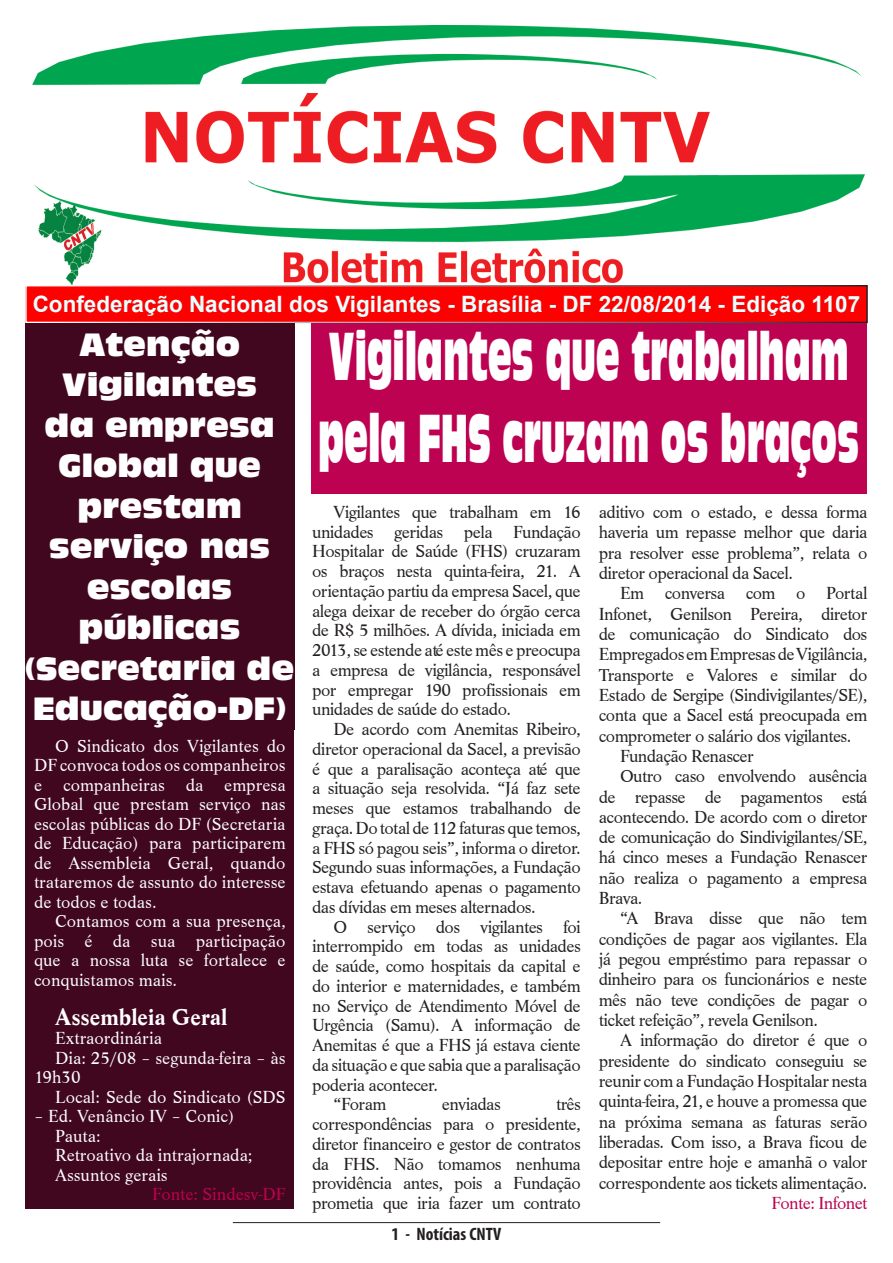
<style>
.page{position:relative;width:893px;height:1263px;background:#fff}
.page>*{position:absolute;margin:0;border:0;box-sizing:border-box;transform-origin:0 0}
.t1{font:63px/82.5px "Antique Olive Compact";color:#fff;scale:.5 1}
.t2{font:30px/40.5px "Antique Olive Compact";color:#fff;text-align:center}
.t3{font:700 24px "Life T";color:#fff}
.t4{font:700 22.5px "Arial";color:#e3ffff}
.t5{font:18px/19.8px "Life T";letter-spacing:-.03em;color:#231f20;text-align:justify}
.t6{font:18px/19.5px "Life T";color:#fff;text-align:justify}
.t7{font:18px "Life T";color:#bc0250}
.Rodapé___À_esquerda{font:700 condensed 18px "Myriad Pro";color:#231f20}
.t8{font:18px "Life T";letter-spacing:-.025em;color:#bc0250}
</style>
<div class="page">
<hr style="left:233px;top:1222px;width:427px;height:1px;background:#231f20">
<div style="left:26px;top:286px;width:841px;height:36px;background:#f00"></div>
<div style="left:311px;top:323px;width:555px;height:171px;background:#bc0250"></div>
<div style="left:25px;top:323px;width:269px;height:406px;background:#41071e"></div>
<div style="left:26px;top:729px;width:268px;height:480px;background:#41071e"></div>
<img style="left:32px;top:26px;width:833px;height:259px">
<p class="t4" style="left:33px;top:289px;width:829px">Confederação Nacional dos Vigilantes - Brasília - DF 22/08/2014 - Edição 1107</p>
<p class="t2" style="left:25px;top:324px;width:271px">Atenção<br>Vigilantes<br>da empresa<br>Global que prestam serviço nas escolas públicas (Secretaria de<br>Educação-DF)</p>
<p class="t6" style="left:34px;top:736px;width:253px;text-indent:21px">O Sindicato dos Vigilantes do DF convoca todos os companheiros e companheiras da empresa Global que prestam serviço nas escolas públicas do DF (Secretaria de Educação) para participarem de Assembleia Geral, quando trataremos de assunto do interesse de todos e todas.</p>
<p class="t6" style="left:34px;top:912px;width:253px;text-indent:21px">Contamos com a sua presença, pois é da sua participação que a nossa luta se fortalece e conquistamos mais.</p>
<p class="t3" style="left:55px;top:1003px;width:174px">Assembleia Geral</p>
<p class="t6" style="left:55px;top:1029px;width:108px">Extraordinária</p>
<p class="t6" style="left:34px;top:1048px;width:253px;text-indent:21px">Dia: 25/08 – segunda-feira – às<br>19h30</p>
<p class="t6" style="left:55px;top:1087px;width:232px">Local: Sede do Sindicato (SDS</p>
<p class="t6" style="left:34px;top:1107px;width:201px">– Ed. Venâncio IV – Conic)</p>
<p class="t6" style="left:55px;top:1126px;width:47px">Pauta:</p>
<p class="t6" style="left:55px;top:1146px;width:199px">Retroativo da intrajornada;</p>
<p class="t6" style="left:55px;top:1165px;width:114px">Assuntos gerais</p>
<p class="t7" style="left:152px;top:1184px;width:135px">Fonte: Sindesv-DF</p>
<p class="t1" style="left:318px;top:314px;width:1083px">Vigilantes que trabalham pela FHS cruzam os braços</p>
<p class="t5" style="left:312px;top:502px;width:270px;text-indent:21px">Vigilantes que trabalham em 16 unidades geridas pela Fundação Hospitalar de Saúde (FHS) cruzaram os braços nesta quinta-feira, 21. A orientação partiu da empresa Sacel, que alega deixar de receber do órgão cerca de R$ 5 milhões. A dívida, iniciada em 2013, se estende até este mês e preocupa a empresa de vigilância, responsável por empregar 190 profissionais em unidades de saúde do estado.</p>
<p class="t5" style="left:312px;top:719px;width:270px;text-indent:21px">De acordo com Anemitas Ribeiro, diretor operacional da Sacel, a previsão é que a paralisação aconteça até que a situação seja resolvida. “Já faz sete meses que estamos trabalhando de graça. Do total de 112 faturas que temos, a FHS só pagou seis”, informa o diretor.<br>Segundo suas informações, a Fundação estava efetuando apenas o pagamento das dívidas em meses alternados.</p>
<p class="t5" style="left:312px;top:917px;width:270px;text-indent:21px">O serviço dos vigilantes foi interrompido em todas as unidades de saúde, como hospitais da capital e do interior e maternidades, e também no Serviço de Atendimento Móvel de Urgência (Samu). A informação de Anemitas é que a FHS já estava ciente da situação e que sabia que a paralisação poderia acontecer.</p>
<p class="t5" style="left:333px;top:1094px;width:54px">“Foram</p>
<p class="t5" style="left:442px;top:1094px;width:61px">enviadas</p>
<p class="t5" style="left:312px;top:1094px;width:270px;text-indent:244px">três correspondências para o presidente, diretor financeiro e gestor de contratos da FHS. Não tomamos nenhuma providência antes, pois a Fundação prometia que iria fazer um contrato</p>
<p class="Rodapé___À_esquerda" style="left:392px;top:1223px;width:111px">1 - Notícias CNTV</p>
<p class="t5" style="left:599px;top:502px;width:270px;line-height:20.2px">aditivo com o estado, e dessa forma haveria um repasse melhor que daria pra resolver esse problema”, relata o diretor operacional da Sacel.</p>
<p class="t5" style="left:599px;top:583px;width:270px;line-height:20.2px;text-indent:21px">Em conversa com o Portal Infonet, Genilson Pereira, diretor de comunicação do Sindicato dos Empregados em Empresas de Vigilância, Transporte e Valores e similar do Estado de Sergipe (Sindivigilantes/SE), conta que a Sacel está preocupada em comprometer o salário dos vigilantes.</p>
<p class="t5" style="left:620px;top:746px;width:135px">Fundação Renascer</p>
<p class="t5" style="left:599px;top:766px;width:270px;line-height:20.2px;text-indent:21px">Outro caso envolvendo ausência de repasse de pagamentos está acontecendo. De acordo com o diretor de comunicação do Sindivigilantes/SE, há cinco meses a Fundação Renascer não realiza o pagamento a empresa Brava.</p>
<p class="t5" style="left:599px;top:908px;width:270px;line-height:20.2px;text-indent:21px">“A Brava disse que não tem condições de pagar aos vigilantes. Ela já pegou empréstimo para repassar o dinheiro para os funcionários e neste mês não teve condições de pagar o ticket refeição”, revela Genilson.</p>
<p class="t5" style="left:599px;top:1030px;width:270px;line-height:20.2px;text-indent:21px">A informação do diretor é que o presidente do sindicato conseguiu se reunir com a Fundação Hospitalar nesta quinta-feira, 21, e houve a promessa que na próxima semana as faturas serão liberadas. Com isso, a Brava ficou de depositar entre hoje e amanhã o valor correspondente aos tickets alimentação.</p>
<p class="t8" style="left:772px;top:1192px;width:97px">Fonte: Infonet</p>
</div>
